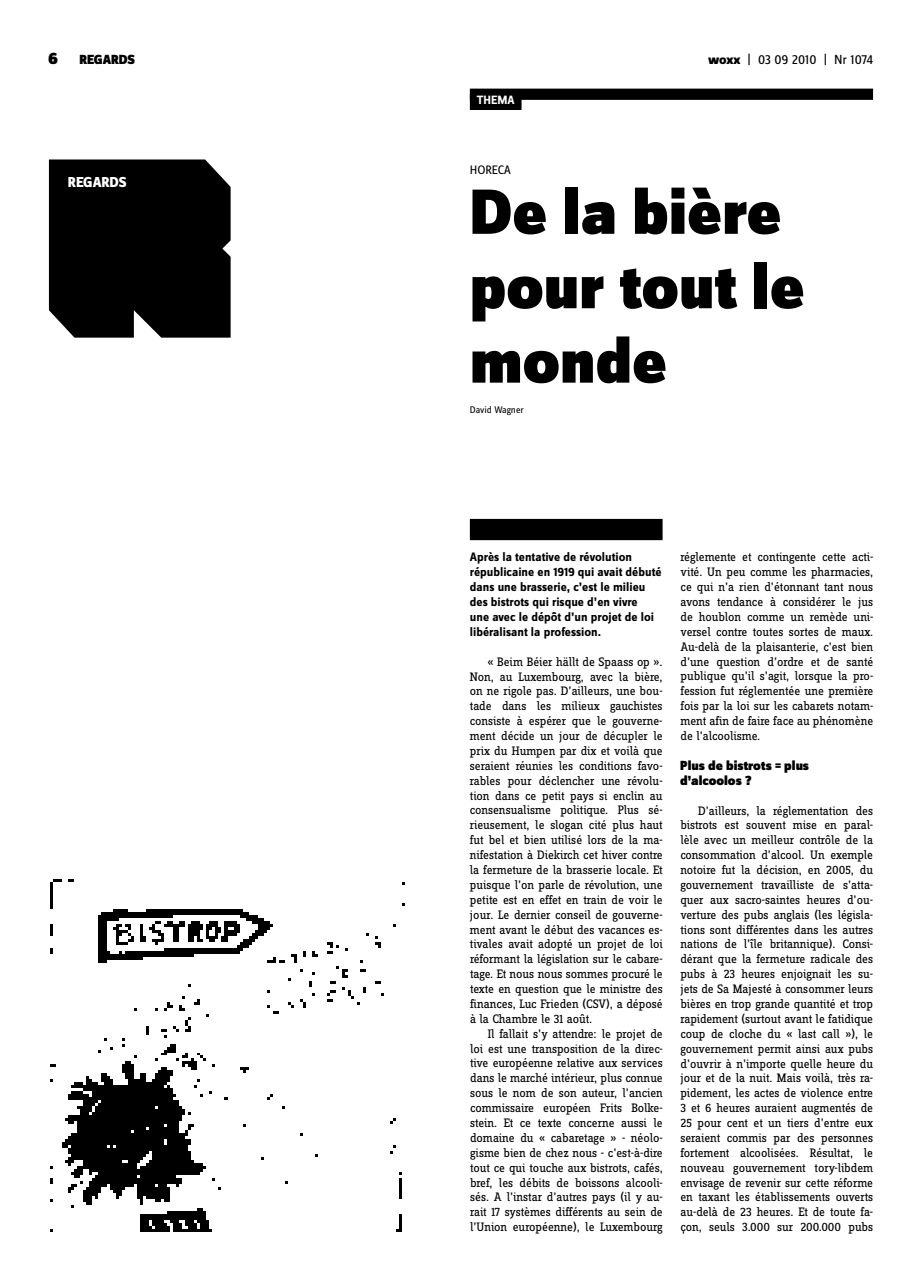
<style>
.page{position:relative;width:922px;height:1276px;background:#fff}
.page>*{position:absolute;margin:0;border:0;box-sizing:border-box;transform-origin:0 0}
.t1{font:900 66.25px/74.4px "Zine Sans Dis";color:#000}
.t2{font:800 15px "Zine Sans Dis";letter-spacing:-.01em;color:#fff}
.t3{font:900 13.75px/14.9px "Zine Sans Dis";color:#000}
.t4{font:13.75px "Zine Sans Dis";letter-spacing:-.01em;color:#000}
.t5{font:12.75px/14.9px "Zine Slab Dis";letter-spacing:-.01em;color:#000;text-align:justify}
.t6{font:700 12.75px/14.9px "Zine Sans Dis";color:#000}
.t7{font:12.75px "Zine Sans Dis";letter-spacing:-.01em;color:#000}
.t8{font:700 12.5px "Zine Sans Dis";color:#fff}
.t9{font:10px "Zine Sans Dis";letter-spacing:-.005em;color:#000}
.s1{font-size:17.5px}
.s2{font-weight:800}
</style>
<div class="page">
<div style="left:469px;top:89px;width:403px;height:11px;background:#000"></div>
<img style="left:50px;top:879px;width:355px;height:353px">
<div style="left:469px;top:519px;width:193px;height:21px;background:#000"></div>
<div style="left:49px;top:159px;width:181px;height:179px;background:#000"></div>
<div style="left:469px;top:94px;width:52px;height:16px;background:#000"></div>
<p class="t3" style="left:48px;top:53px;width:88px"><span class="s1">6</span> REGARDS</p>
<p class="t4" style="left:708px;top:53px;width:166px"><span class="s2">woxx</span> | 03 09 2010 | Nr 1074</p>
<p class="t2" style="left:68px;top:174px;width:60px">REGARDS</p>
<p class="t8" style="left:477px;top:93px;width:39px">THEMA</p>
<p class="t7" style="left:469px;top:163px;width:43px">HORECA</p>
<h1 class="t1" style="left:469px;top:179px;width:336px">De la bière pour tout le monde</h1>
<p class="t9" style="left:469px;top:404px;width:55px">David Wagner</p>
<p class="t6" style="left:469px;top:550px;width:193px">Après la tentative de révolution républicaine en 1919 qui avait débuté dans une brasserie, c’est le milieu des bistrots qui risque d’en vivre<br>une avec le dépôt d’un projet de loi libéralisant la profession.</p>
<p class="t5" style="left:469px;top:655px;width:194px;text-indent:18px">« Beim Béier hällt de Spaass op ».<br>Non, au Luxembourg, avec la bière, on ne rigole pas. D’ailleurs, une bou&shy;tade dans les milieux gauchistes consiste à espérer que le gouverne&shy;ment décide un jour de décupler le prix du Humpen par dix et voilà que seraient réunies les conditions favo&shy;rables pour déclencher une révolu&shy;tion dans ce petit pays si enclin au consensualisme politique. Plus sé&shy;rieusement, le slogan cité plus haut fut bel et bien utilisé lors de la ma&shy;nifestation à Diekirch cet hiver contre la fermeture de la brasserie locale. Et puisque l’on parle de révolution, une petite est en effet en train de voir le jour. Le dernier conseil de gouverne&shy;ment avant le début des vacances es&shy;tivales avait adopté un projet de loi réformant la législation sur le cabare&shy;tage. Et nous nous sommes procuré le texte en question que le ministre des finances, Luc Frieden (CSV), a déposé à la Chambre le 31 août.</p>
<p class="t5" style="left:470px;top:1027px;width:194px;text-indent:18px">Il fallait s’y attendre: le projet de loi est une transposition de la direc&shy;tive européenne relative aux services dans le marché intérieur, plus connue sous le nom de son auteur, l’ancien commissaire européen Frits Bolke&shy;stein. Et ce texte concerne aussi le domaine du « cabaretage » - néolo&shy;gisme bien de chez nous - c’est-à-dire tout ce qui touche aux bistrots, cafés, bref, les débits de boissons alcooli&shy;sés. A l’instar d’autres pays (il y au&shy;rait 17 systèmes différents au sein de l’Union européenne), le Luxembourg</p>
<p class="t5" style="left:680px;top:550px;width:194px">réglemente et contingente cette acti&shy;vité. Un peu comme les pharmacies, ce qui n’a rien d’étonnant tant nous avons tendance à considérer le jus de houblon comme un remède uni&shy;versel contre toutes sortes de maux.<br>Au-delà de la plaisanterie, c’est bien d’une question d’ordre et de santé publique qu’il s’agit, lorsque la pro&shy;fession fut réglementée une première fois par la loi sur les cabarets notam&shy;ment afin de faire face au phénomène de l’alcoolisme.</p>
<p class="t3" style="left:680px;top:758px;width:130px">Plus de bistrots = plus d’alcoolos ?</p>
<p class="t5" style="left:680px;top:803px;width:194px;text-indent:18px">D’ailleurs, la réglementation des bistrots est souvent mise en paral&shy;lèle avec un meilleur contrôle de la consommation d’alcool. Un exemple notoire fut la décision, en 2005, du gouvernement travailliste de s’atta&shy;quer aux sacro-saintes heures d’ou&shy;verture des pubs anglais (les législa&shy;tions sont différentes dans les autres nations de l’île britannique). Consi&shy;dérant que la fermeture radicale des pubs à 23 heures enjoignait les su&shy;jets de Sa Majesté à consommer leurs bières en trop grande quantité et trop rapidement (surtout avant le fatidique coup de cloche du « last call »), le gouvernement permit ainsi aux pubs d’ouvrir à n’importe quelle heure du jour et de la nuit. Mais voilà, très ra&shy;pidement, les actes de violence entre 3 et 6 heures auraient augmentés de 25 pour cent et un tiers d’entre eux seraient commis par des personnes fortement alcoolisées. Résultat, le nouveau gouvernement tory-libdem envisage de revenir sur cette réforme en taxant les établissements ouverts au-delà de 23 heures. Et de toute fa&shy;çon, seuls 3.000 sur 200.000 pubs</p>
</div>
